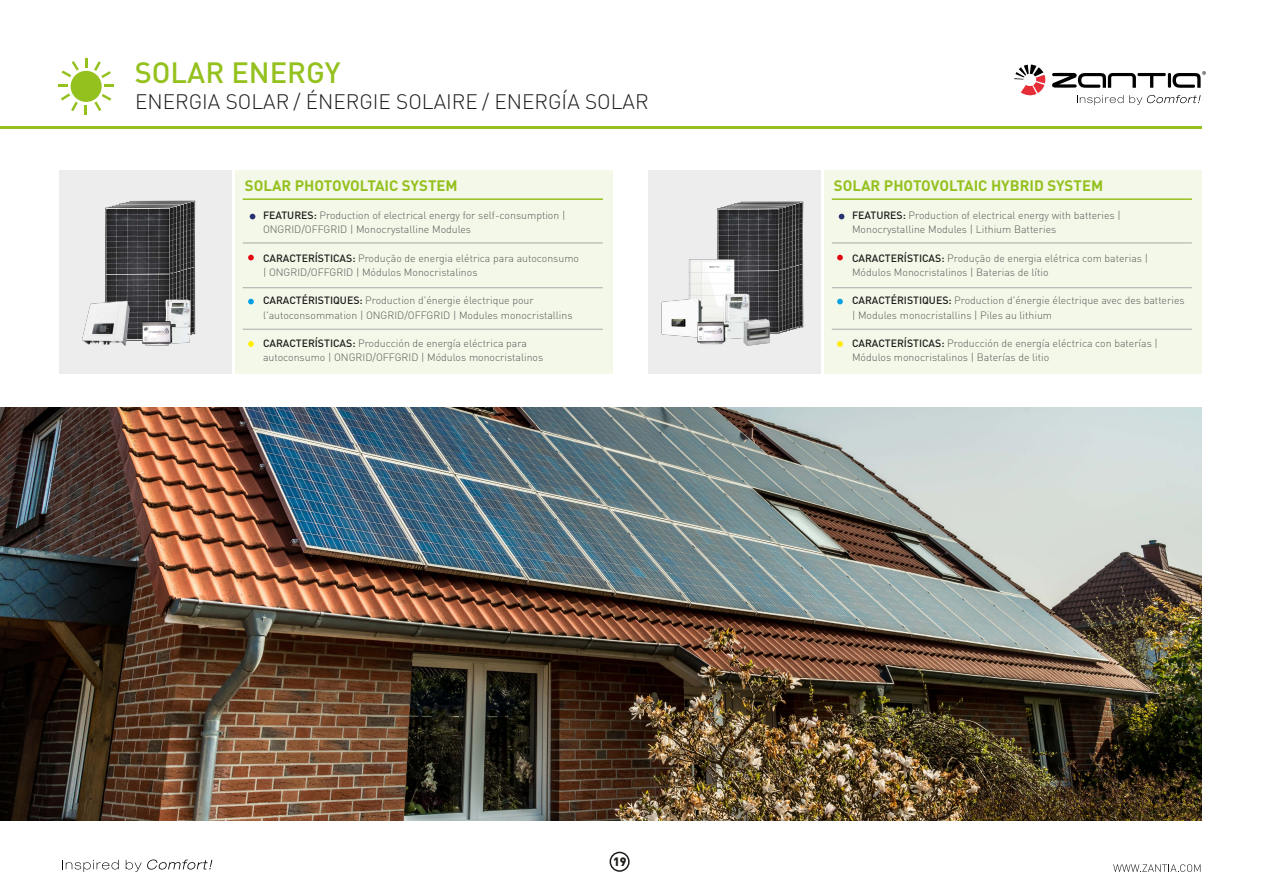
<style>
.page{position:relative;width:1263px;height:893px;background:#fff}
.page>*{position:absolute;margin:0;border:0;box-sizing:border-box;transform-origin:0 0}
.t1{font:500 28.95px "DIN";color:#95c11f}
.t2{font:300 20.7px "DIN";color:#1d1d1b}
.t3{font:700 15px "DIN";color:#95c11f}
.t4{font:900 12px "DIN";color:#1d1d1b}
.t5{font:300 10.5px/14.2px "DIN";color:#575756}
.s1{font-weight:500;color:#1d1d1b}
</style>
<div class="page">
<svg style="left:85px;top:58px;width:2px;height:10px"></svg>
<svg style="left:85px;top:105px;width:2px;height:9px"></svg>
<svg style="left:105px;top:85px;width:9px;height:2px"></svg>
<svg style="left:58px;top:84px;width:10px;height:3px"></svg>
<svg style="left:62px;top:61px;width:17px;height:16px"></svg>
<svg style="left:94px;top:94px;width:17px;height:17px"></svg>
<svg style="left:61px;top:93px;width:17px;height:18px"></svg>
<svg style="left:94px;top:61px;width:17px;height:17px"></svg>
<div style="left:71px;top:71px;width:31px;height:31px;background:#95c11f;border-radius:50%"></div>
<hr style="left:0;top:126px;width:1201px;height:3px;background:#95c11f">
<svg style="left:1172px;top:71px;width:34px;height:17px"></svg>
<hr style="left:1168px;top:73px;width:3px;height:15px;background:#000;border-radius:2px">
<hr style="left:1137px;top:73px;width:29px;height:3px;background:#000;border-radius:2px">
<svg style="left:1014px;top:65px;width:31px;height:31px"></svg>
<svg style="left:1052px;top:73px;width:84px;height:15px"></svg>
<svg style="left:1077px;top:95px;width:46px;height:10px"></svg>
<svg style="left:1129px;top:95px;width:71px;height:10px"></svg>
<svg style="left:62px;top:860px;width:57px;height:12px"></svg>
<svg style="left:126px;top:859px;width:86px;height:13px"></svg>
<svg style="left:1113px;top:864px;width:87px;height:8px"></svg>
<div style="left:609px;top:852px;width:21px;height:20px;border:2px solid #1d1d1b;border-radius:50%"></div>
<div style="left:235px;top:170px;width:378px;height:204px;background:#f4f8e9"></div>
<div style="left:59px;top:170px;width:172px;height:204px;background:#ededed"></div>
<svg style="left:250px;top:214px;width:5px;height:5px"></svg>
<svg style="left:248px;top:255px;width:6px;height:5px"></svg>
<svg style="left:248px;top:299px;width:6px;height:5px"></svg>
<svg style="left:248px;top:341px;width:6px;height:6px"></svg>
<hr style="left:243px;top:198px;width:360px;height:2px;background:#95c11f">
<hr style="left:243px;top:243px;width:360px;height:1px;background:#aaa">
<hr style="left:243px;top:287px;width:360px;height:1px;background:#aaa">
<hr style="left:243px;top:329px;width:360px;height:1px;background:#aaa">
<img style="left:82px;top:201px;width:114px;height:144px">
<div style="left:824px;top:170px;width:378px;height:204px;background:#f4f8e9"></div>
<div style="left:648px;top:170px;width:172px;height:204px;background:#ededed"></div>
<svg style="left:839px;top:214px;width:5px;height:5px"></svg>
<svg style="left:837px;top:255px;width:6px;height:5px"></svg>
<svg style="left:837px;top:299px;width:6px;height:5px"></svg>
<svg style="left:837px;top:341px;width:6px;height:6px"></svg>
<hr style="left:832px;top:198px;width:360px;height:2px;background:#95c11f">
<hr style="left:832px;top:243px;width:360px;height:1px;background:#aaa">
<hr style="left:832px;top:287px;width:360px;height:1px;background:#aaa">
<hr style="left:832px;top:329px;width:360px;height:1px;background:#aaa">
<img style="left:661px;top:201px;width:143px;height:145px">
<img style="left:0;top:408px;width:1201px;height:413px">
<h1 class="t1" style="left:135px;top:54px;width:207px">SOLAR ENERGY</h1>
<h2 class="t2" style="left:135px;top:89px;width:515px">ENERGIA SOLAR / ÉNERGIE SOLAIRE / ENERGÍA SOLAR</h2>
<h3 class="t3" style="left:245px;top:176px;width:214px">SOLAR PHOTOVOLTAIC SYSTEM</h3>
<p class="t5" style="left:263px;top:208px;width:304px"><span class="s1">FEATURES:</span> Production of electrical energy for self-consumption |<br>ONGRID/OFFGRID | Monocrystalline Modules</p>
<p class="t5" style="left:263px;top:251px;width:318px"><span class="s1">CARACTERÍSTICAS:</span> Produção de energia elétrica para autoconsumo | ONGRID/OFFGRID | Módulos Monocristalinos</p>
<p class="t5" style="left:263px;top:293px;width:311px"><span class="s1">CARACTÉRISTIQUES:</span> Production d'énergie électrique pour l'autoconsommation | ONGRID/OFFGRID | Modules monocristallins</p>
<p class="t5" style="left:263px;top:336px;width:282px"><span class="s1">CARACTERÍSTICAS:</span> Producción de energía eléctrica para autoconsumo | ONGRID/OFFGRID | Módulos monocristalinos</p>
<h3 class="t3" style="left:834px;top:176px;width:271px">SOLAR PHOTOVOLTAIC HYBRID SYSTEM</h3>
<p class="t5" style="left:852px;top:208px;width:270px"><span class="s1">FEATURES:</span> Production of electrical energy with batteries |<br>Monocrystalline Modules | Lithium Batteries</p>
<p class="t5" style="left:852px;top:251px;width:298px"><span class="s1">CARACTERÍSTICAS:</span> Produção de energia elétrica com baterias |<br>Módulos Monocristalinos | Baterias de lítio</p>
<p class="t5" style="left:852px;top:293px;width:334px"><span class="s1">CARACTÉRISTIQUES:</span> Production d'énergie électrique avec des batteries | Modules monocristallins | Piles au lithium</p>
<p class="t5" style="left:852px;top:336px;width:307px"><span class="s1">CARACTERÍSTICAS:</span> Producción de energía eléctrica con baterías |<br>Módulos monocristalinos | Baterías de litio</p>
<p class="t4" style="left:613px;top:854px;width:15px">19</p>
</div>
